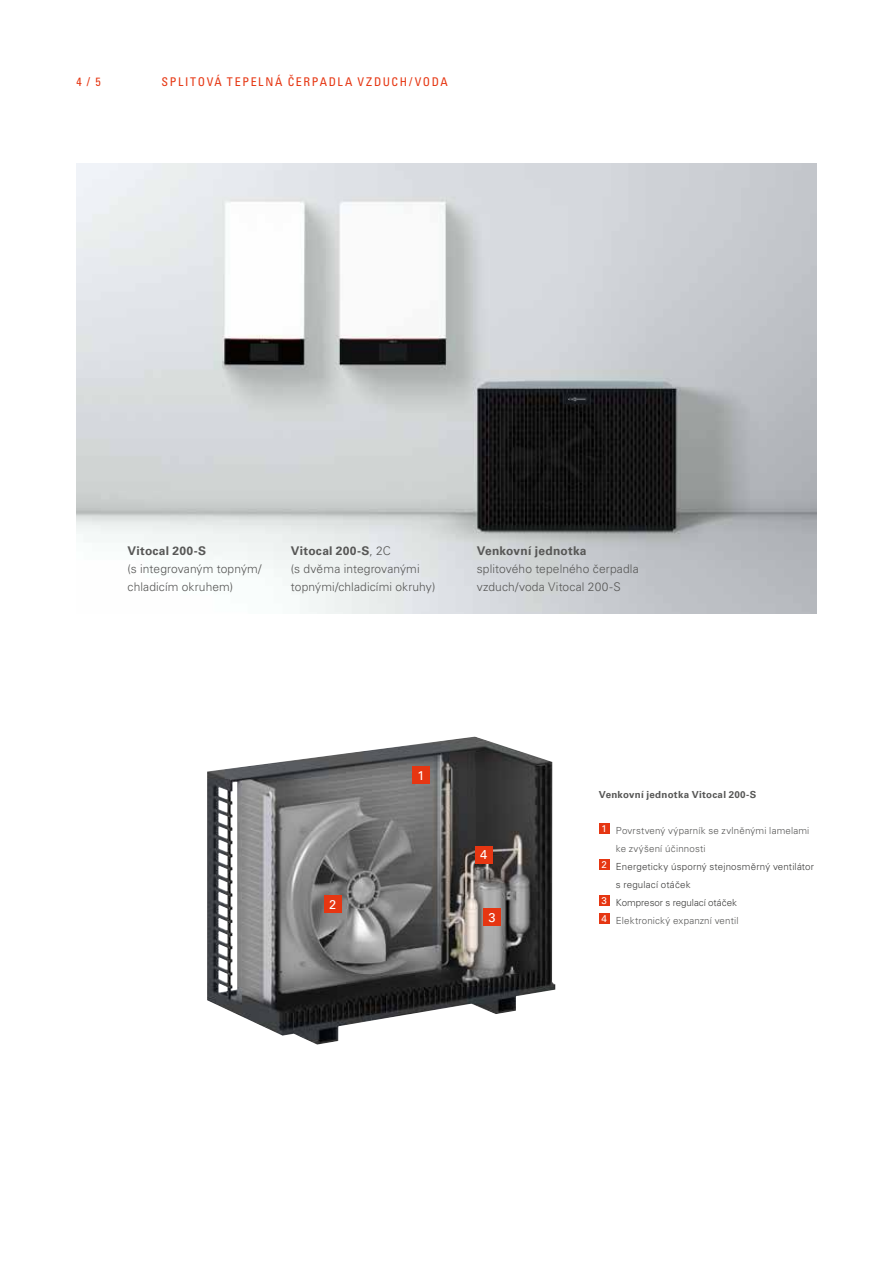
<style>
.page{position:relative;width:893px;height:1263px;background:#fff}
.page>*{position:absolute;margin:0;border:0;box-sizing:border-box;transform-origin:0 0}
.t1{font:12.75px "Univers LTCYR 55 Roman";color:#fff}
.t2{font:300 12px/18px "Univers LTCYR 45";letter-spacing:.01em;color:#575756}
.t3{font:700 12px "Univers LTCYR 65";letter-spacing:.02em;color:#575756}
.t4{font:condensed 12px "Univers LTCYR 57";letter-spacing:.135em;color:#e63612}
.t5{font:300 9.75px "Univers LTCYR 45";letter-spacing:.015em;color:#575756}
.t6{font:300 9.75px "Univers LTCYR 45";letter-spacing:.01em;color:#3c3c3b}
.t7{font:700 9.75px "Univers LTCYR 65";letter-spacing:.025em;color:#575756}
.s1{font-family:"Univers LTCYR 45";font-weight:300}
</style>
<div class="page">
<img style="left:207px;top:737px;width:348px;height:307px">
<img style="left:77px;top:164px;width:739px;height:450px">
<div style="left:599px;top:823px;width:10px;height:11px;background:#e63612"></div>
<div style="left:599px;top:859px;width:10px;height:11px;background:#e63612"></div>
<div style="left:599px;top:895px;width:10px;height:11px;background:#e63612"></div>
<div style="left:599px;top:913px;width:10px;height:11px;background:#e63612"></div>
<div style="left:413px;top:767px;width:17px;height:17px;background:#e63612"></div>
<div style="left:324px;top:895px;width:17px;height:17px;background:#e63612"></div>
<div style="left:484px;top:909px;width:17px;height:17px;background:#e63612"></div>
<div style="left:475px;top:846px;width:17px;height:17px;background:#e63612"></div>
<p class="t4" style="left:77px;top:74px;width:26px">4 / 5</p>
<p class="t4" style="left:162px;top:74px;width:288px">SPLITOVÁ TEPELNÁ ČERPADLA VZDUCH/VODA</p>
<p class="t3" style="left:128px;top:542px;width:80px">Vitocal 200-S</p>
<p class="t2" style="left:128px;top:560px;width:136px">(s integrovaným topným/ chladicím okruhem)</p>
<p class="t3" style="left:291px;top:542px;width:101px">Vitocal 200-S<span class="s1">, 2C</span></p>
<p class="t2" style="left:291px;top:560px;width:146px">(s dvěma integrovanými topnými/chladicími okruhy)</p>
<p class="t3" style="left:477px;top:542px;width:111px">Venkovní jednotka</p>
<p class="t2" style="left:477px;top:560px;width:163px">splitového tepelného čerpadla vzduch/voda Vitocal 200-S</p>
<p class="t1" style="left:329px;top:895px;width:9px">2</p>
<p class="t1" style="left:418px;top:766px;width:9px">1</p>
<p class="t1" style="left:480px;top:846px;width:9px">4</p>
<p class="t1" style="left:489px;top:909px;width:9px">3</p>
<p class="t7" style="left:599px;top:787px;width:159px">Venkovní jednotka Vitocal 200-S</p>
<p class="t5" style="left:601px;top:824px;width:209px"><sup>1</sup> Povrstvený výparník se zvlněnými lamelami</p>
<p class="t5" style="left:616px;top:842px;width:91px">ke zvýšení účinnosti</p>
<p class="t6" style="left:601px;top:860px;width:214px"><sup>2</sup> Energeticky úsporný stejnosměrný ventilátor</p>
<p class="t6" style="left:616px;top:878px;width:76px">s regulací otáček</p>
<p class="t6" style="left:601px;top:896px;width:137px"><sup>3</sup> Kompresor s regulací otáček</p>
<p class="t5" style="left:601px;top:914px;width:139px"><sup>4</sup> Elektronický expanzní ventil</p>
</div>
